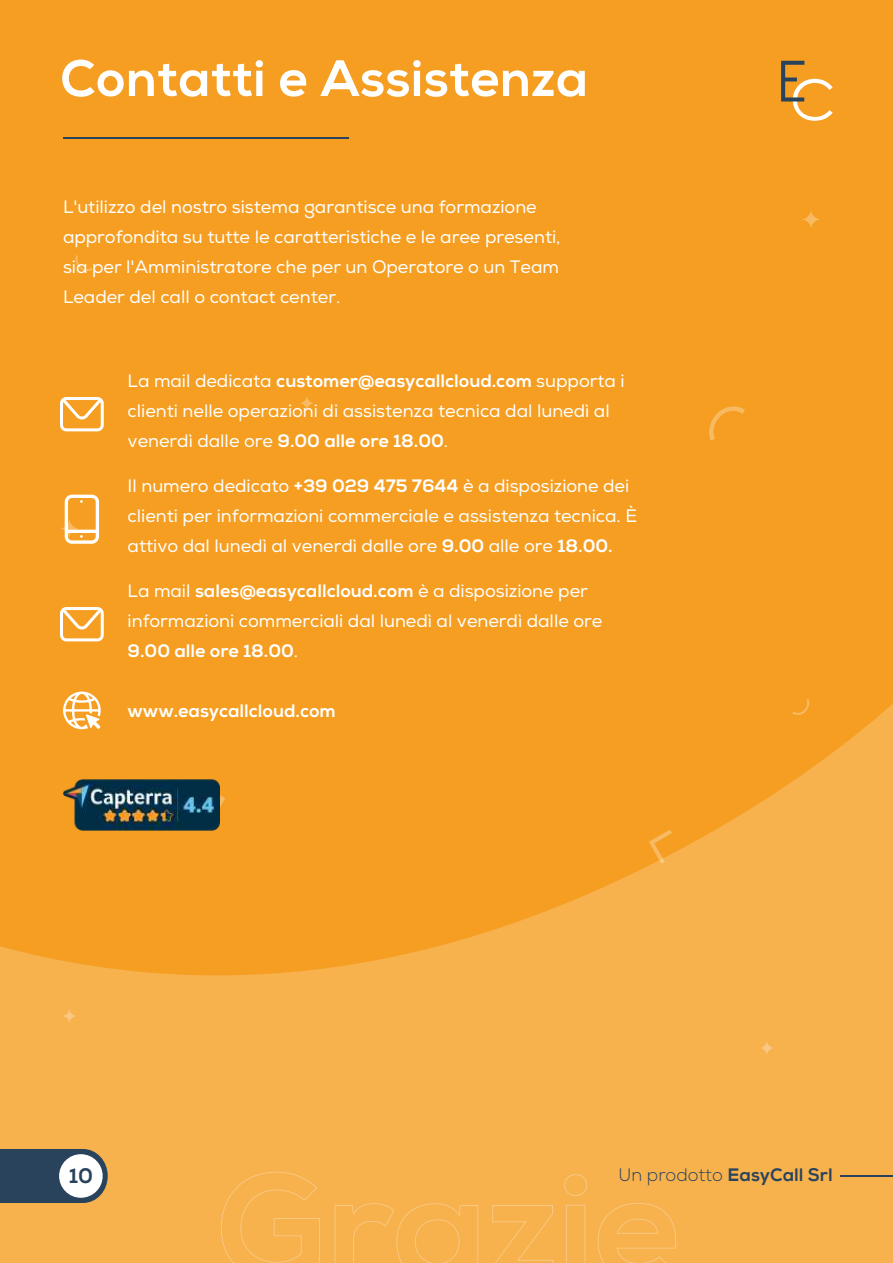
<style>
.page{position:relative;width:893px;height:1263px;background:#fff}
.page>*{position:absolute;margin:0;border:0;box-sizing:border-box;transform-origin:0 0}
.t1{font:800 51px "Nexa";color:#fff}
.t2{font:800 21px "Nexa";color:#29435c}
.t3{font:18px/30px "Nexa";color:#fff}
.t4{font:800 18px "Nexa";color:#29435c}
.t5{font:800 18px "Nexa";color:#fff}
.s1{font-weight:800}
.s2{font-weight:300}
</style>
<div class="page">
<div style="left:0;top:0;width:892px;height:1263px;background:#f59e21"></div>
<svg style="left:0;top:690px;width:893px;height:573px;fill:#f7b14d"></svg>
<svg style="left:709px;top:406px;width:36px;height:35px"></svg>
<svg style="left:75px;top:255px;width:17px;height:17px"></svg>
<svg style="left:792px;top:699px;width:17px;height:16px"></svg>
<svg style="left:649px;top:830px;width:23px;height:34px"></svg>
<svg style="left:219px;top:786px;width:6px;height:34px"></svg>
<svg style="left:801px;top:209px;width:20px;height:21px"></svg>
<svg style="left:59px;top:518px;width:21px;height:21px"></svg>
<svg style="left:759px;top:1040px;width:16px;height:16px"></svg>
<svg style="left:61px;top:1008px;width:16px;height:16px"></svg>
<svg style="left:299px;top:395px;width:16px;height:16px"></svg>
<hr style="left:841px;top:1175px;width:52px;height:1px;background:#29435c">
<svg style="left:0;top:1149px;width:108px;height:54px"></svg>
<div style="left:59px;top:1154px;width:44px;height:44px;background:#fff;border-radius:50%"></div>
<img style="left:63px;top:779px;width:156px;height:51px">
<svg style="left:65px;top:495px;width:34px;height:49px"></svg>
<svg style="left:63px;top:691px;width:38px;height:38px"></svg>
<svg style="left:781px;top:61px;width:52px;height:60px"></svg>
<svg style="left:221px;top:1171px;width:99px;height:92px"></svg>
<svg style="left:334px;top:1203px;width:145px;height:60px"></svg>
<svg style="left:489px;top:1205px;width:65px;height:58px"></svg>
<svg style="left:564px;top:1171px;width:23px;height:92px"></svg>
<svg style="left:597px;top:1202px;width:81px;height:61px"></svg>
<hr style="left:63px;top:138px;width:285px;height:1px;background:#29435c">
<svg style="left:60px;top:397px;width:44px;height:34px"></svg>
<svg style="left:60px;top:607px;width:44px;height:34px"></svg>
<h1 class="t1" style="left:60px;top:47px;width:530px">Contatti e Assistenza</h1>
<p class="t3" style="left:63px;top:193px;width:499px">L'utilizzo del nostro sistema garantisce una formazione approfondita su tutte le caratteristiche e le aree presenti, sia per l'Amministratore che per un Operatore o un Team Leader del call o contact center.</p>
<p class="t3" style="left:128px;top:367px;width:499px">La mail dedicata <span class="s1">customer@easycallcloud.com</span> supporta i clienti nelle operazioni di assistenza tecnica dal lunedì al venerdì dalle ore <span class="s1">9.00 alle ore 18.00</span>.</p>
<p class="t3" style="left:128px;top:472px;width:511px">Il numero dedicato <span class="s1">+39 029 475 7644</span> è a disposizione dei clienti per informazioni commerciale e assistenza tecnica. È attivo dal lunedì al venerdì dalle ore <span class="s1">9.00</span> alle ore <span class="s1">18.00.</span></p>
<p class="t3" style="left:128px;top:577px;width:476px">La mail <span class="s1">sales@easycallcloud.com</span> è a disposizione per informazioni commerciali dal lunedì al venerdì dalle ore<br><span class="s1">9.00 alle ore 18.00</span>.</p>
<p class="t5" style="left:128px;top:699px;width:210px">www.easycallcloud.com</p>
<p class="t2" style="left:69px;top:1163px;width:26px">10</p>
<p class="t4" style="left:618px;top:1164px;width:216px"><span class="s2">Un prodotto</span> EasyCall Srl</p>
</div>
